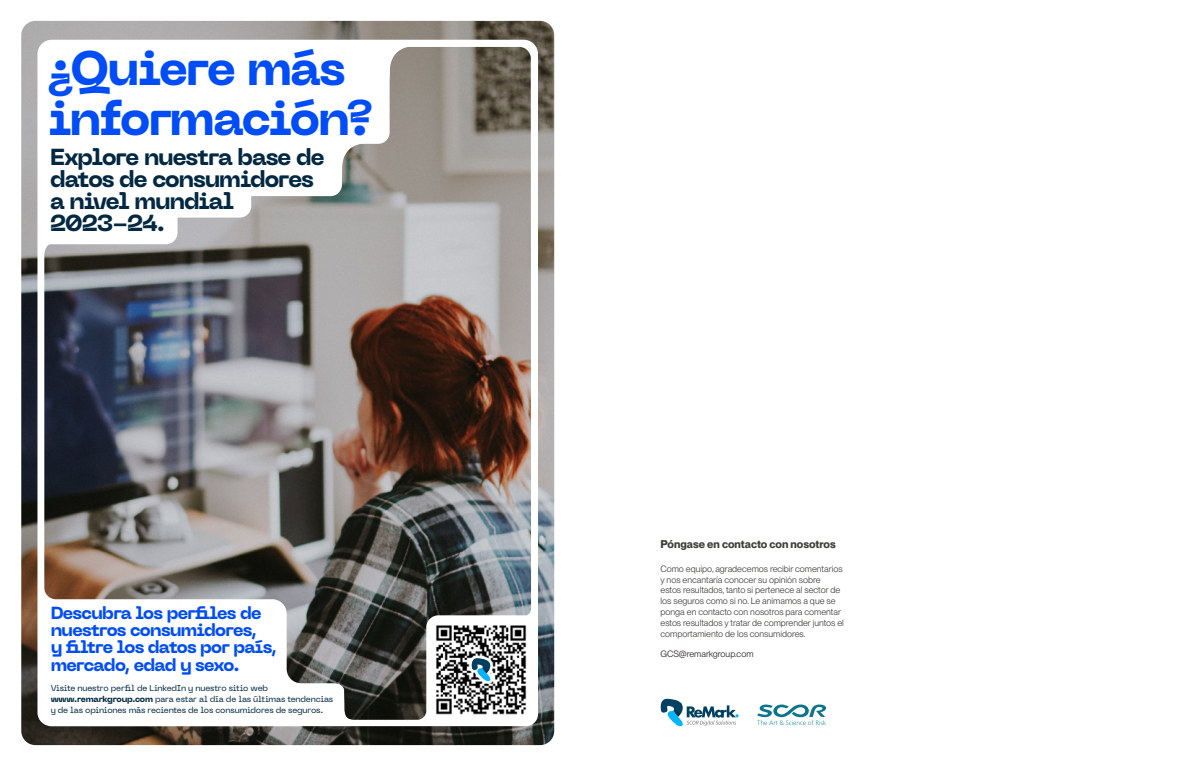
<style>
.page{position:relative;width:1191px;height:766px;background:#fff}
.page>*{position:absolute;margin:0;border:0;box-sizing:border-box;transform-origin:0 0}
.t1{font:700 48px/50px "PP Neue Machina Inktrap";letter-spacing:-.04em;color:#004df7}
.t2{font:700 23px/22px "PP Neue Machina Inktrap";letter-spacing:-.04em;color:#022842}
.t3{font:700 17.4px/17.1px "PP Neue Machina Inktrap";letter-spacing:-.04em;color:#004df7}
.Paragraph_Header{font:700 11px "PP Neue Montreal";color:#3d3d3b}
.Paragraph_Header-2{font:9px/10.8px "PP Neue Montreal";color:#3d3d3b}
.Paragraph_Header-3{font:9px "PP Neue Montreal";color:#231f20}
.t4{font:8.4px/10.8px "PP Neue Machina Inktrap";letter-spacing:-.02em;color:#022842}
.s1{font-weight:700}
</style>
<div class="page">
<img style="left:21px;top:21px;width:533px;height:723px">
<svg style="left:660px;top:698px;width:78px;height:28px"></svg>
<svg style="left:757px;top:704px;width:69px;height:21px"></svg>
<img style="left:37px;top:40px;width:501px;height:686px">
<img style="left:433px;top:622px;width:96px;height:95px">
<svg style="left:472px;top:658px;width:18px;height:23px"></svg>
<svg style="left:375px;top:43px;width:37px;height:55px"></svg>
<svg style="left:327px;top:140px;width:37px;height:55px"></svg>
<p class="t1" style="left:48px;top:45px;width:325px">¿Quiere más información?</p>
<p class="t2" style="left:50px;top:146px;width:276px">Explore nuestra base de datos de consumidores a nivel mundial</p>
<p class="t2" style="left:50px;top:212px;width:117px">2023-24.</p>
<p class="t3" style="left:51px;top:604px;width:212px">Descubra los perfiles de nuestros consumidores,</p>
<p class="t3" style="left:51px;top:639px;width:228px">y filtre los datos por país, mercado, edad y sexo.</p>
<p class="t4" style="left:51px;top:682px;width:284px">Visite nuestro perfil de LinkedIn y nuestro sitio web <span class="s1">www.remarkgroup.com</span> para estar al día de las últimas tendencias</p>
<p class="t4" style="left:51px;top:704px;width:274px">y de las opiniones más recientes de los consumidores de seguros.</p>
<p class="Paragraph_Header" style="left:660px;top:537px;width:177px">Póngase en contacto con nosotros</p>
<p class="Paragraph_Header-2" style="left:660px;top:563px;width:185px">Como equipo, agradecemos recibir comentarios y nos encantaría conocer su opinión sobre<br>estos resultados, tanto si pertenece al sector de los seguros como si no. Le animamos a que se ponga en contacto con nosotros para comentar estos resultados y tratar de comprender juntos el comportamiento de los consumidores.</p>
<p class="Paragraph_Header-3" style="left:660px;top:648px;width:94px">GCS@remarkgroup.com</p>
</div>
